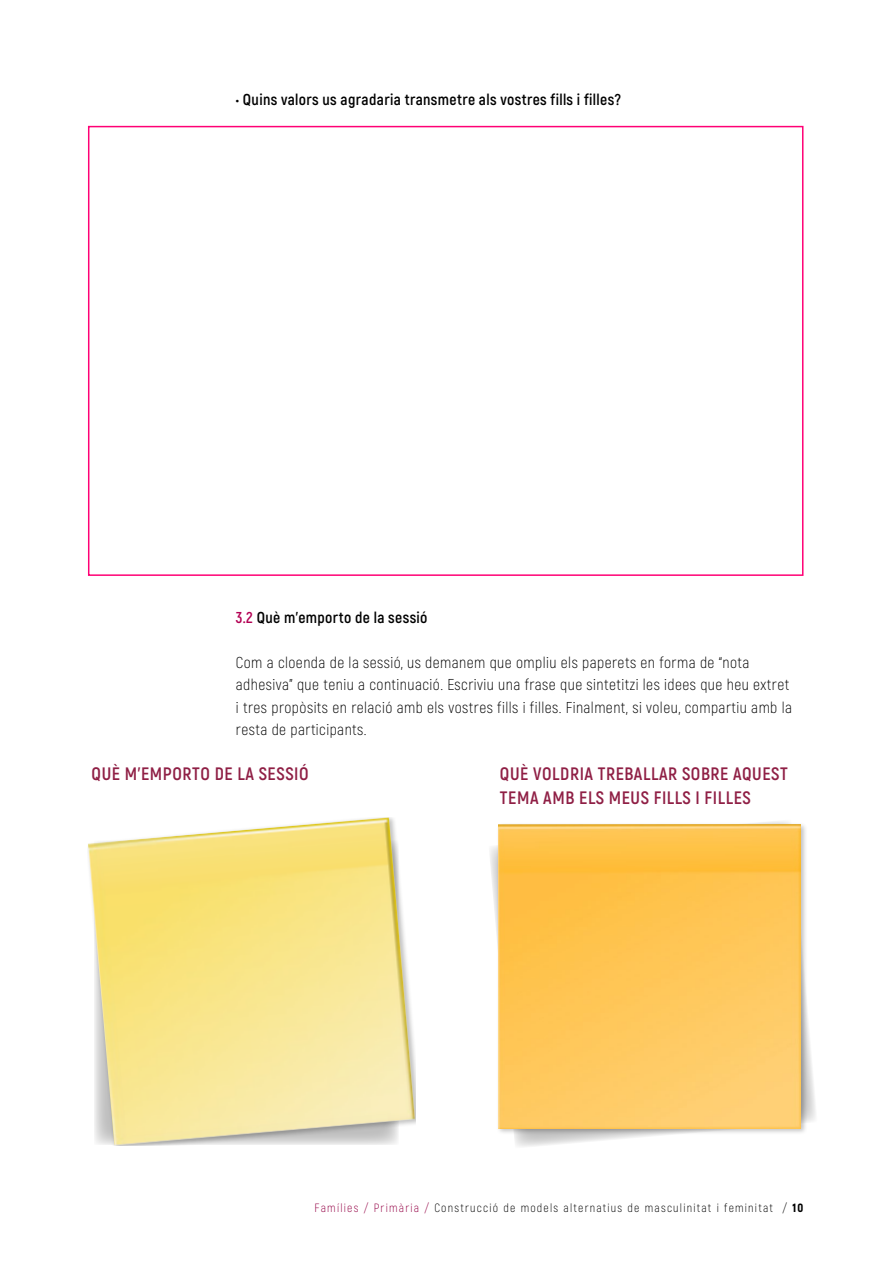
<style>
.page{position:relative;width:893px;height:1263px;background:#fff}
.page>*{position:absolute;margin:0;border:0;box-sizing:border-box;transform-origin:0 0}
.t1{font:700 18px/24px "Akrobat";letter-spacing:.035em;color:#8f1f45}
.t2{font:300 15.75px/22.5px "Akrobat";letter-spacing:.03em;color:#000}
.t3{font:700 15.75px "Akrobat";letter-spacing:.025em;color:#000}
.t4{font:300 12px "Akrobat";letter-spacing:.1em;color:#000}
.s1{color:#b30053}
.s2{color:#940045}
.s3{font-weight:900}
</style>
<div class="page">
<div style="left:88px;top:126px;width:715px;height:450px;border:2px solid #ff0075"></div>
<img style="left:88px;top:817px;width:328px;height:329px">
<svg style="left:490px;top:821px;width:326px;height:326px"></svg>
<div style="left:496px;top:822px;width:312px;height:313px;background:#000;opacity:.25"></div>
<img style="left:498px;top:825px;width:303px;height:303px">
<p class="t3" style="left:236px;top:90px;width:386px">• Quins valors us agradaria transmetre als vostres fills i filles?</p>
<h3 class="t3" style="left:236px;top:607px;width:193px"><span class="s1">3.2</span> Què m’emporto de la sessió</h3>
<p class="t2" style="left:236px;top:651px;width:558px">Com a cloenda de la sessió, us demanem que ompliu els paperets en forma de “nota adhesiva” que teniu a continuació. Escriviu una frase que sintetitzi les idees que heu extret i tres propòsits en relació amb els vostres fills i filles. Finalment, si voleu, compartiu amb la resta de participants.</p>
<p class="t1" style="left:92px;top:762px;width:218px">QUÈ M’EMPORTO DE LA SESSIÓ</p>
<p class="t1" style="left:500px;top:762px;width:290px">QUÈ VOLDRIA TREBALLAR SOBRE AQUEST<br>TEMA AMB ELS MEUS FILLS I FILLES</p>
<p class="t4" style="left:315px;top:1201px;width:490px"><span class="s2">Famílies / Primària /</span> Construcció de models alternatius de masculinitat i feminitat / <span class="s3">10</span></p>
</div>
